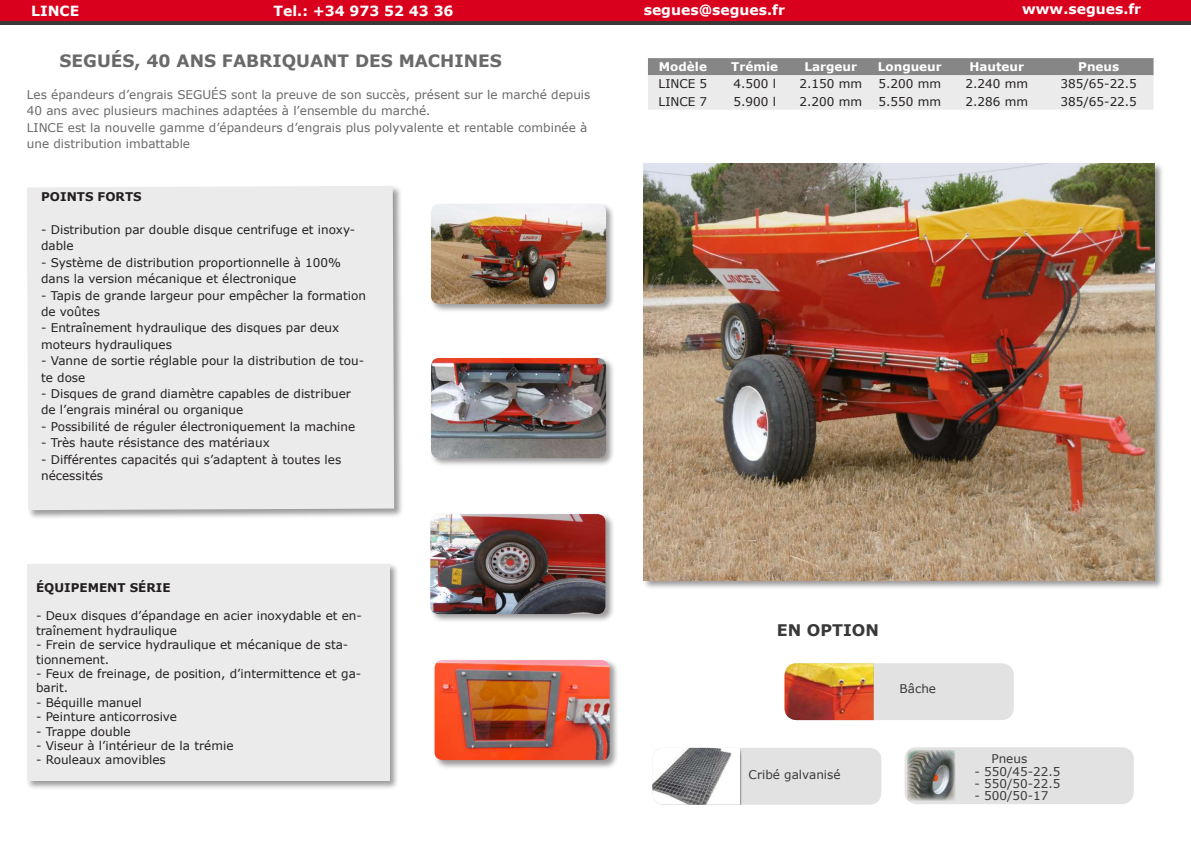
<style>
.page{position:relative;width:1191px;height:842px;background:#fff}
.page>*{position:absolute;margin:0;border:0;box-sizing:border-box;transform-origin:0 0}
.t1{font:700 17px "Verdana";color:#696969}
.t2{font:700 16px "Verdana";color:#393939}
.t3{font:700 14px "Verdana";color:#fff}
.t4{font:12px/16.4px "Verdana";color:#231f20}
.t5{font:12px/16.4px "Verdana";color:#696969}
.t6{font:12px "Verdana";color:#393939}
.t7{font:700 12px "Verdana";color:#fff}
.t8{font:700 12px "Verdana";color:#231f20}
</style>
<div class="page">
<svg style="left:648px;top:58px;width:505px;height:52px;background:#cacaca"></svg>
<div style="left:429px;top:203px;width:186px;height:110px;background:#231f20;opacity:.45"></div>
<img style="left:431px;top:204px;width:175px;height:100px">
<div style="left:642px;top:162px;width:522px;height:428px;background:#231f20;opacity:.45"></div>
<img style="left:643px;top:164px;width:512px;height:416px">
<img style="left:0;top:0;width:1191px;height:24px">
<div style="left:784px;top:663px;width:229px;height:57px;background:#e2e2e2;border-radius:12px"></div>
<img style="left:784px;top:663px;width:89px;height:57px">
<div style="left:652px;top:748px;width:229px;height:57px;background:#e2e2e2;border-radius:12px"></div>
<img style="left:652px;top:748px;width:88px;height:57px">
<div style="left:26px;top:185px;width:378px;height:334px;background:#231f20;opacity:.45"></div>
<div style="left:27px;top:186px;width:367px;height:324px;background:#ebebeb"></div>
<div style="left:429px;top:357px;width:186px;height:110px;background:#231f20;opacity:.45"></div>
<img style="left:431px;top:358px;width:175px;height:100px">
<div style="left:429px;top:513px;width:186px;height:110px;background:#231f20;opacity:.45"></div>
<img style="left:430px;top:514px;width:175px;height:100px">
<div style="left:904px;top:747px;width:229px;height:57px;background:#e2e2e2;border-radius:12px"></div>
<div style="left:26px;top:563px;width:373px;height:227px;background:#231f20;opacity:.45"></div>
<div style="left:27px;top:564px;width:363px;height:217px;background:#ebebeb"></div>
<div style="left:433px;top:659px;width:186px;height:110px;background:#231f20;opacity:.45"></div>
<img style="left:434px;top:660px;width:175px;height:100px">
<img style="left:907px;top:750px;width:48px;height:51px">
<p class="t3" style="left:274px;top:1px;width:181px">Tel.: +34 973 52 43 36</p>
<p class="t3" style="left:1022px;top:-1px;width:121px">www.segues.fr</p>
<p class="t3" style="left:31px;top:1px;width:50px">LINCE</p>
<p class="t3" style="left:643px;top:0;width:143px">segues@segues.fr</p>
<h1 class="t1" style="left:60px;top:49px;width:444px">SEGUÉS, 40 ANS FABRIQUANT DES MACHINES</h1>
<p class="t5" style="left:27px;top:86px;width:565px">Les épandeurs d’engrais SEGUÉS sont la preuve de son succès, présent sur le marché depuis 40 ans avec plusieurs machines adaptées à l’ensemble du marché.<br>LINCE est la nouvelle gamme d’épandeurs d’engrais plus polyvalente et rentable combinée à une distribution imbattable</p>
<p class="t8" style="left:41px;top:188px;width:102px">POINTS FORTS</p>
<p class="t4" style="left:41px;top:221px;width:316px">- Distribution par double disque centrifuge et inoxy&shy;dable</p>
<p class="t4" style="left:41px;top:254px;width:301px">- Système de distribution proportionnelle à 100% dans la version mécanique et électronique</p>
<p class="t4" style="left:41px;top:287px;width:326px">- Tapis de grande largeur pour empêcher la formation de voûtes</p>
<p class="t4" style="left:41px;top:320px;width:300px">- Entraînement hydraulique des disques par deux moteurs hydrauliques</p>
<p class="t4" style="left:41px;top:352px;width:324px">- Vanne de sortie réglable pour la distribution de tou&shy;te dose</p>
<p class="t4" style="left:41px;top:385px;width:311px">- Disques de grand diamètre capables de distribuer de l’engrais minéral ou organique</p>
<p class="t4" style="left:41px;top:418px;width:316px">- Possibilité de réguler électroniquement la machine</p>
<p class="t4" style="left:41px;top:434px;width:230px">- Très haute résistance des matériaux</p>
<p class="t4" style="left:41px;top:451px;width:302px">- Différentes capacités qui s’adaptent à toutes les nécessités</p>
<p class="t7" style="left:659px;top:58px;width:50px">Modèle</p>
<p class="t7" style="left:731px;top:58px;width:48px">Trémie</p>
<p class="t7" style="left:804px;top:58px;width:54px">Largeur</p>
<p class="t7" style="left:878px;top:58px;width:65px">Longueur</p>
<p class="t7" style="left:969px;top:58px;width:56px">Hauteur</p>
<p class="t7" style="left:1078px;top:58px;width:42px">Pneus</p>
<p class="t4" style="left:658px;top:76px;width:50px">LINCE 5</p>
<p class="t4" style="left:733px;top:76px;width:44px">4.500 l</p>
<p class="t4" style="left:799px;top:76px;width:64px">2.150 mm</p>
<p class="t4" style="left:878px;top:76px;width:64px">5.200 mm</p>
<p class="t4" style="left:965px;top:76px;width:64px">2.240 mm</p>
<p class="t4" style="left:1060px;top:76px;width:78px">385/65-22.5</p>
<p class="t4" style="left:658px;top:93px;width:50px">LINCE 7</p>
<p class="t4" style="left:733px;top:93px;width:44px">5.900 l</p>
<p class="t4" style="left:799px;top:93px;width:64px">2.200 mm</p>
<p class="t4" style="left:878px;top:93px;width:64px">5.550 mm</p>
<p class="t4" style="left:965px;top:93px;width:64px">2.286 mm</p>
<p class="t4" style="left:1060px;top:93px;width:78px">385/65-22.5</p>
<p class="t8" style="left:36px;top:579px;width:136px">ÉQUIPEMENT SÉRIE</p>
<p class="t4" style="left:36px;top:609px;width:327px;line-height:14.4px">- Deux disques d’épandage en acier inoxydable et en&shy;traînement hydraulique</p>
<p class="t4" style="left:36px;top:637px;width:314px;line-height:14.4px">- Frein de service hydraulique et mécanique de sta&shy;tionnement.</p>
<p class="t4" style="left:36px;top:666px;width:327px;line-height:14.4px">- Feux de freinage, de position, d’intermittence et ga&shy;barit.</p>
<p class="t4" style="left:36px;top:694px;width:107px">- Béquille manuel</p>
<p class="t4" style="left:36px;top:708px;width:143px">- Peinture anticorrosive</p>
<p class="t4" style="left:36px;top:723px;width:96px">- Trappe double</p>
<p class="t4" style="left:36px;top:737px;width:199px">- Viseur à l’intérieur de la trémie</p>
<p class="t4" style="left:36px;top:752px;width:131px">- Rouleaux amovibles</p>
<p class="t6" style="left:991px;top:751px;width:37px">Pneus</p>
<p class="t6" style="left:974px;top:763px;width:87px">- 550/45-22.5</p>
<p class="t6" style="left:974px;top:775px;width:87px">- 550/50-22.5</p>
<p class="t6" style="left:974px;top:788px;width:75px">- 500/50-17</p>
<h2 class="t2" style="left:777px;top:619px;width:104px">EN OPTION</h2>
<p class="t6" style="left:899px;top:681px;width:38px">Bâche</p>
<p class="t6" style="left:748px;top:767px;width:93px">Cribé galvanisé</p>
</div>
